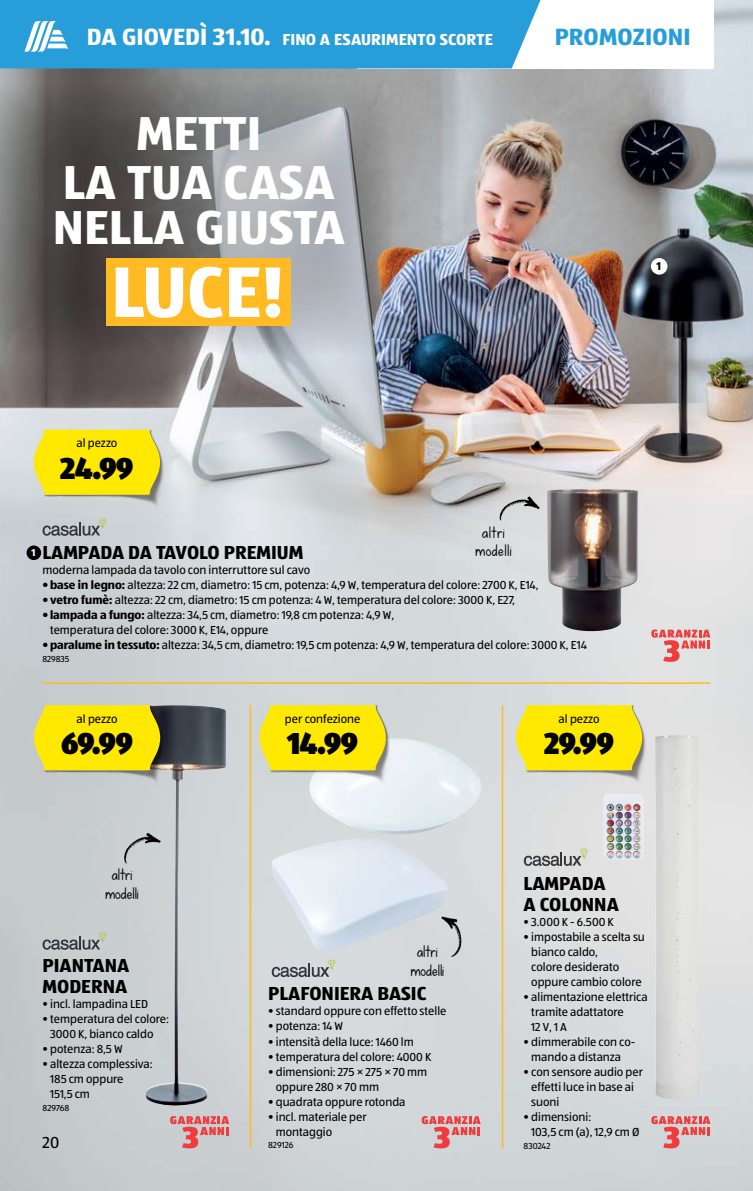
<style>
.page{position:relative;width:753px;height:1191px;background:#fff}
.page>*{position:absolute;margin:0;border:0;box-sizing:border-box;transform-origin:0 0}
.t1{font:700 74.1px "ALDISUEDOT";color:#fff}
.t2{font:700 49.35px/45.8px "ALDISUEDOT";color:#fff}
.t3{font:900 31.5px "ALDISUEDOT";letter-spacing:-.03em;color:#000;scale:.95 1}
.t4{font:700 24.3px "ALDISUEDOT";letter-spacing:.005em;color:#279ed9}
.t5{font:700 19.5px/21px "ALDISUEDOT";color:#000}
.t6{font:700 16.5px "ALDISUEDOT";letter-spacing:.005em;color:#fff}
.t7{font:16.5px "ALDISUEDOT";color:#000}
.t8{font:16.2px/18.9px "KG Fall For You";color:#000;text-align:center}
.t9{font:16.2px "KG Fall For You";letter-spacing:.03em;color:#000}
.t10{font:12px/15px "ALDISUEDOT";color:#000}
.t11{font:700 11.7px "ALDISUEDOT";color:#000}
.t12{font:700 10.35px "ALDISUEDOT";color:#fff}
.t13{font:9px "ALDISUEDOT";letter-spacing:-.01em;color:#000}
.s1{font-size:24.3px}
.s2{font-weight:700}
</style>
<div class="page">
<img style="left:0;top:0;width:753px;height:1191px">
<img style="left:309px;top:738px;width:172px;height:96px">
<img style="left:271px;top:838px;width:177px;height:113px">
<svg style="left:272px;top:959px;width:63px;height:18px"></svg>
<svg style="left:441px;top:916px;width:20px;height:41px"></svg>
<svg style="left:0;top:83px;width:394px;height:271px;background:#7e7e7f"></svg>
<img style="left:260px;top:705px;width:130px;height:80px">
<svg style="left:260px;top:705px;width:126px;height:65px;background:#f9e50e"></svg>
<hr style="left:43px;top:682px;width:667px;height:2px;background:#ffba24">
<hr style="left:250px;top:705px;width:1px;height:443px;background:#ffba24">
<hr style="left:502px;top:705px;width:1px;height:443px;background:#ffba24">
<div style="left:27px;top:545px;width:14px;height:15px;background:#000;border-radius:50%"></div>
<div style="left:651px;top:258px;width:16px;height:17px;background:#fff;border-radius:50%"></div>
<svg style="left:499px;top:496px;width:41px;height:26px"></svg>
<img style="left:34px;top:429px;width:130px;height:80px">
<svg style="left:34px;top:429px;width:126px;height:66px;background:#f9e510"></svg>
<svg style="left:43px;top:518px;width:63px;height:18px"></svg>
<img style="left:546px;top:489px;width:92px;height:142px">
<div style="left:106px;top:258px;width:185px;height:68px;background:#ffba24"></div>
<svg style="left:124px;top:833px;width:4px;height:31px"></svg>
<img style="left:128px;top:705px;width:98px;height:401px">
<img style="left:34px;top:705px;width:130px;height:80px">
<svg style="left:34px;top:705px;width:126px;height:65px;background:#f5e10a"></svg>
<svg style="left:43px;top:932px;width:63px;height:17px"></svg>
<img style="left:654px;top:735px;width:45px;height:364px">
<img style="left:516px;top:705px;width:130px;height:80px">
<svg style="left:516px;top:705px;width:126px;height:65px;background:#fae60f"></svg>
<svg style="left:524px;top:848px;width:63px;height:18px"></svg>
<img style="left:603px;top:793px;width:41px;height:67px">
<svg style="left:651px;top:629px;width:59px;height:33px;background:#e6a7a7"></svg>
<svg style="left:651px;top:1116px;width:59px;height:32px;background:#dc9da0"></svg>
<svg style="left:421px;top:1116px;width:59px;height:32px;background:#dc9d9f"></svg>
<svg style="left:170px;top:1116px;width:59px;height:32px;background:#d7989a"></svg>
<div style="left:357px;top:0;width:356px;height:68px;background:#fff"></div>
<div style="left:0;top:0;width:541px;height:68px;background:#279ed9"></div>
<svg style="left:24px;top:21px;width:44px;height:31px"></svg>
<h3 class="t6" style="left:87px;top:29px;width:407px"><span class="s1">DA GIOVEDÌ 31.10.</span> FINO A ESAURIMENTO SCORTE</h3>
<h3 class="t4" style="left:554px;top:21px;width:137px">PROMOZIONI</h3>
<h2 class="t2" style="left:136px;top:109px;width:126px">METTI</h2>
<h2 class="t2" style="left:53px;top:158px;width:293px">LA TUA CASA<br>NELLA GIUSTA</h2>
<h1 class="t1" style="left:111px;top:242px;width:175px">LUCE!</h1>
<p class="t11" style="left:656px;top:258px;width:6px">1</p>
<p class="t10" style="left:76px;top:435px;width:42px">al pezzo</p>
<h3 class="t3" style="left:60px;top:446px;width:79px">24.99</h3>
<h3 class="t8" style="left:482px;top:523px;width:24px">altri</h3>
<h3 class="t5" style="left:42px;top:542px;width:262px">LAMPADA DA TAVOLO PREMIUM</h3>
<h3 class="t9" style="left:475px;top:541px;width:38px">modelli</h3>
<p class="t10" style="left:42px;top:562px;width:269px">moderna lampada da tavolo con interruttore sul cavo</p>
<p class="t10" style="left:42px;top:577px;width:497px"><span class="s2">•base in legno:</span> altezza: 22 cm, diametro: 15 cm, potenza: 4,9 W, temperatura del colore: 2700 K, E14,</p>
<p class="t10" style="left:42px;top:592px;width:474px"><span class="s2">• vetro fumè:</span> altezza: 22 cm, diametro: 15 cm potenza: 4 W, temperatura del colore: 3000 K, E27,</p>
<p class="t10" style="left:50px;top:607px;width:346px;text-indent:-8px"><span class="s2">• lampada a fungo:</span> altezza: 34,5 cm, diametro: 19,8 cm potenza: 4,9 W, temperatura del colore: 3000 K, E14, oppure</p>
<p class="t10" style="left:42px;top:637px;width:546px"><span class="s2">•paralume in tessuto:</span> altezza: 34,5 cm, diametro: 19,5 cm potenza: 4,9 W, temperatura del colore: 3000 K, E14</p>
<p class="t13" style="left:42px;top:653px;width:29px">829835</p>
<p class="t12" style="left:32px;top:546px;width:6px">1</p>
<p class="t10" style="left:77px;top:711px;width:42px">al pezzo</p>
<h3 class="t3" style="left:61px;top:721px;width:77px">69.99</h3>
<h3 class="t8" style="left:105px;top:865px;width:35px">altri modelli</h3>
<h3 class="t5" style="left:43px;top:954px;width:88px">PIANTANA<br>MODERNA</h3>
<p class="t10" style="left:43px;top:996px;width:107px">• incl. lampadina LED</p>
<p class="t10" style="left:50px;top:1011px;width:120px;text-indent:-8px">• temperatura del colore:<br>3000 K, bianco caldo</p>
<p class="t10" style="left:43px;top:1041px;width:82px">• potenza: 8,5 W</p>
<p class="t10" style="left:50px;top:1056px;width:104px;text-indent:-8px">• altezza complessiva:<br>185 cm oppure<br>151,5 cm</p>
<p class="t13" style="left:43px;top:1102px;width:28px">829768</p>
<h3 class="t7" style="left:43px;top:1132px;width:18px">20</h3>
<p class="t10" style="left:285px;top:711px;width:77px">per confezione</p>
<h3 class="t3" style="left:287px;top:721px;width:76px">14.99</h3>
<h3 class="t8" style="left:411px;top:942px;width:35px">altri modelli</h3>
<h3 class="t5" style="left:268px;top:982px;width:160px">PLAFONIERA BASIC</h3>
<p class="t10" style="left:268px;top:1003px;width:180px">• standard oppure con effetto stelle</p>
<p class="t10" style="left:268px;top:1018px;width:76px">• potenza: 14 W</p>
<p class="t10" style="left:268px;top:1033px;width:147px">• intensità della luce: 1460 lm</p>
<p class="t10" style="left:268px;top:1048px;width:165px">• temperatura del colore: 4000 K</p>
<p class="t10" style="left:276px;top:1063px;width:153px;text-indent:-8px">• dimensioni: 275 × 275 × 70 mm oppure 280 × 70 mm</p>
<p class="t10" style="left:268px;top:1093px;width:139px">• quadrata oppure rotonda</p>
<p class="t10" style="left:276px;top:1108px;width:92px;text-indent:-8px">• incl. materiale per montaggio</p>
<p class="t13" style="left:268px;top:1139px;width:27px">829126</p>
<p class="t10" style="left:558px;top:711px;width:42px">al pezzo</p>
<h3 class="t3" style="left:544px;top:721px;width:75px">29.99</h3>
<h3 class="t5" style="left:523px;top:872px;width:97px">LAMPADA<br>A COLONNA</h3>
<p class="t10" style="left:523px;top:914px;width:92px">• 3.000 K - 6.500 K</p>
<p class="t10" style="left:531px;top:929px;width:115px;text-indent:-8px">• impostabile a scelta su bianco caldo,<br>colore desiderato oppure cambio colore</p>
<p class="t10" style="left:531px;top:989px;width:118px;text-indent:-8px">• alimentazione elettrica tramite adattatore<br>12 V, 1 A</p>
<p class="t10" style="left:523px;top:1034px;width:113px;text-align:center">• dimmerabile con co&shy;mando a distanza</p>
<p class="t10" style="left:531px;top:1064px;width:113px;text-indent:-8px">• con sensore audio per effetti luce in base ai suoni</p>
<p class="t10" style="left:531px;top:1109px;width:110px;text-indent:-8px">• dimensioni:<br>103,5 cm (a), 12,9 cm Ø</p>
<p class="t13" style="left:523px;top:1140px;width:28px">830242</p>
</div>
